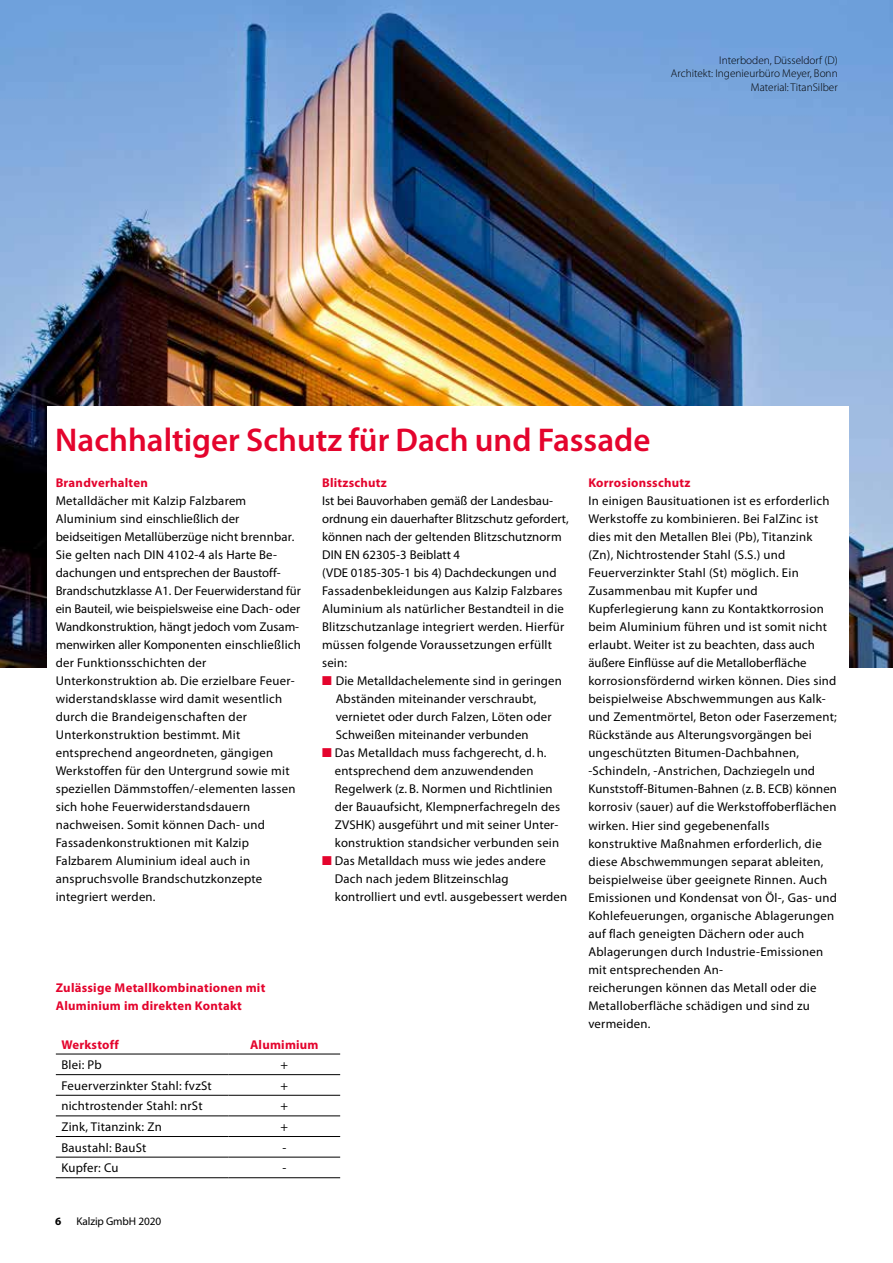
<style>
.page{position:relative;width:893px;height:1263px;background:#fff}
.page>*{position:absolute;margin:0;border:0;box-sizing:border-box;transform-origin:0 0}
.t1{font:600 33px "Myriad Pro";color:#e4042d}
.t2{font:12.75px/18px "Myriad Pro";letter-spacing:.02em;color:#000}
.t3{font:700 12.75px/18px "Myriad Pro";letter-spacing:.02em;color:#e4042d}
.t4{font:300 11.25px/13.5px "Myriad Pro";color:#000;text-align:right}
.t5{font:11.25px "Myriad Pro";letter-spacing:-.01em;color:#000}
.t6{font:700 11.25px "Myriad Pro";color:#000}
.s1{color:#e4042d}
</style>
<div class="page">
<img style="left:0;top:0;width:893px;height:667px">
<div style="left:47px;top:406px;width:801px;height:468px;background:#fff"></div>
<hr style="left:56px;top:1054px;width:172px;height:1px;background:#000">
<hr style="left:228px;top:1054px;width:112px;height:1px;background:#000">
<hr style="left:56px;top:1074px;width:172px;height:1px;background:#000">
<hr style="left:228px;top:1074px;width:112px;height:1px;background:#000">
<hr style="left:56px;top:1095px;width:172px;height:1px;background:#000">
<hr style="left:228px;top:1095px;width:112px;height:1px;background:#000">
<hr style="left:56px;top:1115px;width:172px;height:1px;background:#000">
<hr style="left:228px;top:1115px;width:112px;height:1px;background:#000">
<hr style="left:56px;top:1136px;width:172px;height:1px;background:#000">
<hr style="left:228px;top:1136px;width:112px;height:1px;background:#000">
<hr style="left:56px;top:1157px;width:172px;height:1px;background:#000">
<hr style="left:228px;top:1157px;width:112px;height:1px;background:#000">
<hr style="left:56px;top:1177px;width:172px;height:1px;background:#000">
<hr style="left:228px;top:1177px;width:112px;height:1px;background:#000">
<p class="t4" style="left:671px;top:53px;width:168px">Interboden, Düsseldorf (D)<br>Architekt: Ingenieurbüro Meyer, Bonn<br>Material: TitanSilber</p>
<h1 class="t1" style="left:55px;top:419px;width:597px">Nachhaltiger Schutz für Dach und Fassade</h1>
<p class="t3" style="left:322px;top:474px;width:66px">Blitzschutz</p>
<p class="t2" style="left:322px;top:492px;width:248px">Ist bei Bauvorhaben gemäß der Landesbau&shy;ordnung ein dauerhafter Blitzschutz gefordert, können nach der geltenden Blitzschutznorm DIN EN 62305-3 Beiblatt 4<br>(VDE 0185-305-1 bis 4) Dachdeckungen und Fassadenbekleidungen aus Kalzip Falzbares Aluminium als natürlicher Bestandteil in die Blitzschutzanlage integriert werden. Hierfür müssen folgende Voraussetzungen erfüllt sein:</p>
<p class="t2" style="left:336px;top:672px;width:228px;text-indent:-14px"><span class="s1">■</span> Die Metalldachelemente sind in geringen Abständen miteinander verschraubt, vernietet oder durch Falzen, Löten oder Schweißen miteinander verbunden</p>
<p class="t2" style="left:335px;top:744px;width:227px;text-indent:-13px"><span class="s1">■</span> Das Metalldach muss fachgerecht, d. h. entsprechend dem anzuwendenden Regelwerk (z. B. Normen und Richtlinien der Bauaufsicht, Klempnerfachregeln des ZVSHK) ausgeführt und mit seiner Unter&shy;konstruktion standsicher verbunden sein</p>
<p class="t2" style="left:335px;top:852px;width:234px;text-indent:-13px"><span class="s1">■</span> Das Metalldach muss wie jedes andere<br>Dach nach jedem Blitzeinschlag kontrolliert und evtl. ausgebessert werden</p>
<p class="t3" style="left:56px;top:474px;width:94px">Brandverhalten</p>
<p class="t2" style="left:56px;top:492px;width:247px">Metalldächer mit Kalzip Falzbarem Aluminium sind einschließlich der beidseitigen Metallüberzüge nicht brennbar.<br>Sie gelten nach DIN 4102-4 als Harte Be--- dachungen und entsprechen der Baustoff-Brandschutzklasse A1. Der Feuerwiderstand für ein Bauteil, wie beispielsweise eine Dach- oder Wandkonstruktion, hängt jedoch vom Zusam&shy;menwirken aller Komponenten einschließlich der Funktionsschichten der Unterkonstruktion ab. Die erzielbare Feuer&shy;widerstandsklasse wird damit wesentlich durch die Brandeigenschaften der Unterkonstruktion bestimmt. Mit entsprechend angeordneten, gängigen Werkstoffen für den Untergrund sowie mit speziellen Dämmstoffen/-elementen lassen sich hohe Feuerwiderstandsdauern nachweisen. Somit können Dach- und Fassadenkonstruktionen mit Kalzip Falzbarem Aluminium ideal auch in anspruchsvolle Brandschutzkonzepte integriert werden.</p>
<p class="t3" style="left:588px;top:474px;width:103px">Korrosionsschutz</p>
<p class="t2" style="left:588px;top:492px;width:250px">In einigen Bausituationen ist es erforderlich Werkstoffe zu kombinieren. Bei FalZinc ist dies mit den Metallen Blei (Pb), Titanzink (Zn), Nichtrostender Stahl (S.S.) und Feuerverzinkter Stahl (St) möglich. Ein Zusammenbau mit Kupfer und Kupferlegierung kann zu Kontaktkorrosion beim Aluminium führen und ist somit nicht erlaubt. Weiter ist zu beachten, dass auch äußere Einflüsse auf die Metalloberfläche korrosionsfördernd wirken können. Dies sind beispielweise Abschwemmungen aus Kalk&shy;und Zementmörtel, Beton oder Faserzement; Rückstände aus Alterungsvorgängen bei ungeschützten Bitumen-Dachbahnen, -Schindeln, -Anstrichen, Dachziegeln und Kunststoff-Bitumen-Bahnen (z. B. ECB) können korrosiv (sauer) auf die Werkstoffoberflächen wirken. Hier sind gegebenenfalls konstruktive Maßnahmen erforderlich, die diese Abschwemmungen separat ableiten, beispielweise über geeignete Rinnen. Auch Emissionen und Kondensat von Öl-, Gas- und Kohlefeuerungen, organische Ablagerungen auf flach geneigten Dächern oder auch Ablagerungen durch Industrie-Emissionen mit entsprechenden An-<br>reicherungen können das Metall oder die Metalloberfläche schädigen und sind zu vermeiden.</p>
<p class="t3" style="left:56px;top:978px;width:211px">Zulässige Metallkombinationen mit<br>Aluminium im direkten Kontakt</p>
<p class="t3" style="left:61px;top:1035px;width:59px">Werkstoff</p>
<p class="t3" style="left:250px;top:1035px;width:70px">Alumimium</p>
<p class="t2" style="left:61px;top:1056px;width:42px">Blei: Pb</p>
<p class="t2" style="left:281px;top:1056px;width:9px">+</p>
<p class="t2" style="left:61px;top:1076px;width:152px">Feuerverzinkter Stahl: fvzSt</p>
<p class="t2" style="left:281px;top:1076px;width:9px">+</p>
<p class="t2" style="left:61px;top:1097px;width:143px">nichtrostender Stahl: nrSt</p>
<p class="t2" style="left:281px;top:1097px;width:9px">+</p>
<p class="t2" style="left:61px;top:1117px;width:102px">Zink, Titanzink: Zn</p>
<p class="t2" style="left:281px;top:1117px;width:9px">+</p>
<p class="t2" style="left:61px;top:1138px;width:87px">Baustahl: BauSt</p>
<p class="t2" style="left:282px;top:1138px;width:5px">-</p>
<p class="t2" style="left:61px;top:1159px;width:59px">Kupfer: Cu</p>
<p class="t2" style="left:282px;top:1159px;width:5px">-</p>
<p class="t6" style="left:55px;top:1214px;width:8px">6</p>
<p class="t5" style="left:77px;top:1214px;width:86px">Kalzip GmbH 2020</p>
</div>
